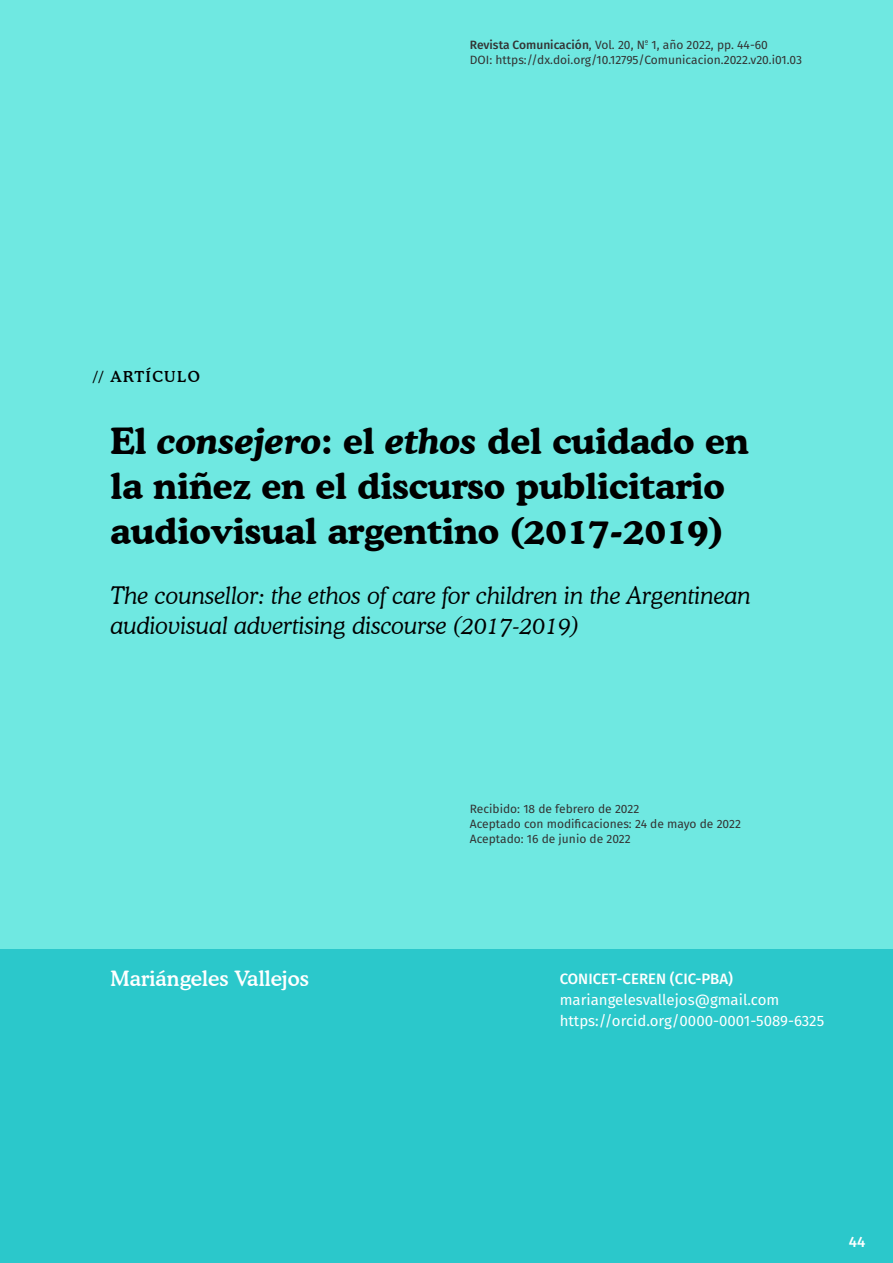
<style>
.page{position:relative;width:893px;height:1263px;background:#fff}
.page>*{position:absolute;margin:0;border:0;box-sizing:border-box;transform-origin:0 0}
.t1{font:700 36px/45px "Cooper BT";color:#000}
.t2{font:italic 300 24px/30px "Cooper BT";color:#000}
.t3{font:500 21px "Cooper BT";color:#fff}
.t4{font:15px/21px "Fira Sans";color:#fff}
.t5{font:500 15px "Fira Sans";color:#fff}
.t6{font:500 15px "Cooper BT";letter-spacing:.1em;color:#000}
.t7{font:12px/15px "Fira Sans";color:#333}
.s1{font-weight:500}
.s2{font-style:italic}
</style>
<div class="page">
<div style="left:0;top:949px;width:893px;height:314px;background:#2bc8cb"></div>
<div style="left:0;top:0;width:893px;height:949px;background:#6fe8e1"></div>
<p class="t7" style="left:470px;top:37px;width:334px"><span class="s1">Revista Comunicación</span>, Vol. 20, N<sup>º</sup> 1, año 2022, pp. 44-60<br>DOI: https://dx.doi.org/10.12795/Comunicacion.2022.v20.i01.03</p>
<p class="t6" style="left:94px;top:367px;width:108px">// ARTÍCULO</p>
<h1 class="t1" style="left:111px;top:418px;width:640px">El <span class="s2">consejero</span>: el <span class="s2">ethos</span> del cuidado en la niñez en el discurso publicitario audiovisual argentino (2017-2019)</h1>
<h2 class="t2" style="left:111px;top:581px;width:642px">The counsellor: the ethos of care for children in the Argentinean audiovisual advertising discourse (2017-2019)</h2>
<p class="t7" style="left:470px;top:801px;width:273px">Recibido: 18 de febrero de 2022<br>Aceptado con modificaciones: 24 de mayo de 2022<br>Aceptado: 16 de junio de 2022</p>
<h3 class="t3" style="left:111px;top:966px;width:200px">Mariángeles Vallejos</h3>
<p class="t5" style="left:560px;top:967px;width:175px">CONICET-CEREN (CIC-PBA)</p>
<p class="t4" style="left:560px;top:989px;width:266px">mariangelesvallejos@gmail.com https://orcid.org/0000-0001-5089-6325</p>
<p class="t5" style="left:849px;top:1230px;width:18px">44</p>
</div>
